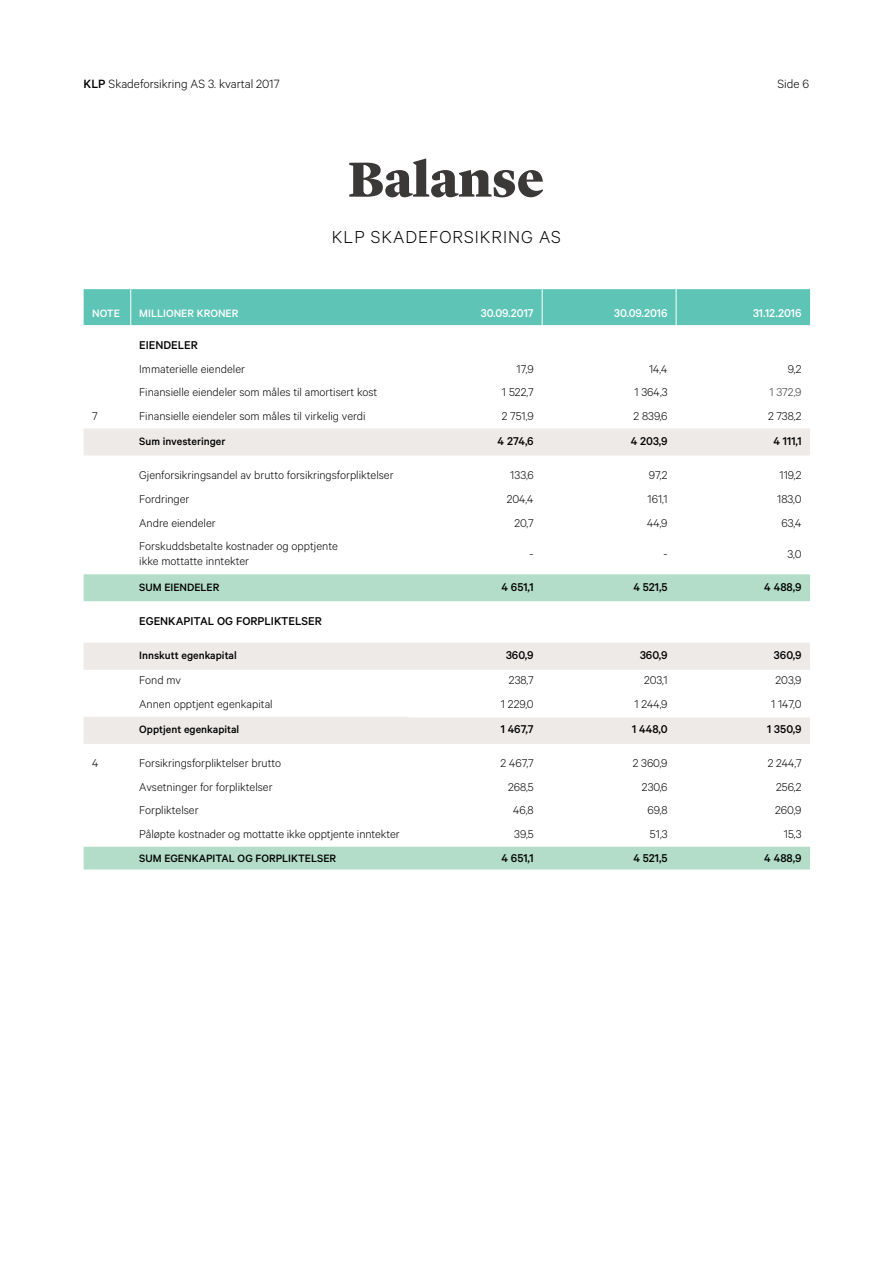
<style>
.page{position:relative;width:893px;height:1263px;background:#fff}
.page>*{position:absolute;margin:0;border:0;box-sizing:border-box;transform-origin:0 0}
.t1{font:900 51px "Lyon Display";color:#3b3838}
.t2{font:300 19.5px "Calibre";letter-spacing:.05em;color:#000}
.t3{font:300 13.5px "Calibre";color:#000}
.t4{font:300 12.75px/15.3px "Calibre";color:#000}
.t5{font:500 12.75px "Calibre";color:#000}
.t6{font:500 12.75px "Calibre";color:#fff}
.t7{font:300 12.75px "Calibre";color:#3b3838}
.t8{font:500 12px "Calibre";color:#000}
.t9{font:500 12px "Calibre";color:#fff}
.s1{font-weight:500}
</style>
<div class="page">
<div style="left:84px;top:289px;width:726px;height:36px;background:#5ec4b6"></div>
<svg style="left:84px;top:428px;width:726px;height:28px;background:#edeae8"></svg>
<svg style="left:84px;top:574px;width:726px;height:295px"></svg>
<hr style="left:408px;top:716px;width:134px;height:1px;background:#fff">
<hr style="left:542px;top:716px;width:134px;height:1px;background:#fff">
<hr style="left:676px;top:716px;width:134px;height:1px;background:#fff">
<hr style="left:130px;top:289px;width:1px;height:36px;background:#fff">
<hr style="left:542px;top:289px;width:1px;height:36px;background:#fff">
<hr style="left:676px;top:289px;width:1px;height:36px;background:#fff">
<p class="t3" style="left:84px;top:76px;width:197px"><span class="s1">KLP</span> Skadeforsikring AS 3. kvartal 2017</p>
<p class="t3" style="left:777px;top:76px;width:33px">Side 6</p>
<h1 class="t1" style="left:348px;top:141px;width:198px">Balanse</h1>
<h2 class="t2" style="left:332px;top:226px;width:231px">KLP SKADEFORSIKRING AS</h2>
<p class="t9" style="left:92px;top:306px;width:29px">NOTE</p>
<p class="t9" style="left:139px;top:306px;width:101px">MILLIONER KRONER</p>
<p class="t6" style="left:481px;top:305px;width:54px">30.09.2017</p>
<p class="t6" style="left:614px;top:305px;width:55px">30.09.2016</p>
<p class="t6" style="left:753px;top:305px;width:50px">31.12.2016</p>
<p class="t5" style="left:139px;top:337px;width:60px">EIENDELER</p>
<p class="t4" style="left:139px;top:360px;width:107px">Immaterielle eiendeler</p>
<p class="t4" style="left:517px;top:360px;width:19px">17,9</p>
<p class="t4" style="left:649px;top:360px;width:20px">14,4</p>
<p class="t4" style="left:788px;top:360px;width:15px">9,2</p>
<p class="t4" style="left:139px;top:384px;width:240px">Finansielle eiendeler som måles til amortisert kost</p>
<p class="t4" style="left:502px;top:384px;width:33px">1 522,7</p>
<p class="t4" style="left:634px;top:384px;width:35px">1 364,3</p>
<p class="t7" style="left:770px;top:385px;width:33px">1 372,9</p>
<p class="t4" style="left:92px;top:407px;width:7px">7</p>
<p class="t4" style="left:139px;top:407px;width:228px">Finansielle eiendeler som måles til virkelig verdi</p>
<p class="t4" style="left:502px;top:407px;width:33px">2 751,9</p>
<p class="t4" style="left:634px;top:407px;width:36px">2 839,6</p>
<p class="t4" style="left:768px;top:407px;width:35px">2 738,2</p>
<p class="t8" style="left:139px;top:434px;width:88px">Sum investeringer</p>
<p class="t5" style="left:498px;top:433px;width:38px">4 274,6</p>
<p class="t5" style="left:631px;top:433px;width:38px">4 203,9</p>
<p class="t5" style="left:773px;top:433px;width:30px">4 111,1</p>
<p class="t4" style="left:139px;top:467px;width:256px">Gjenforsikringsandel av brutto forsikringsforpliktelser</p>
<p class="t4" style="left:510px;top:467px;width:25px">133,6</p>
<p class="t4" style="left:649px;top:467px;width:20px">97,2</p>
<p class="t4" style="left:779px;top:467px;width:24px">119,2</p>
<p class="t4" style="left:139px;top:491px;width:52px">Fordringer</p>
<p class="t4" style="left:507px;top:491px;width:28px">204,4</p>
<p class="t4" style="left:647px;top:491px;width:22px">161,1</p>
<p class="t4" style="left:777px;top:491px;width:26px">183,0</p>
<p class="t4" style="left:139px;top:514px;width:78px">Andre eiendeler</p>
<p class="t4" style="left:514px;top:514px;width:21px">20,7</p>
<p class="t4" style="left:647px;top:514px;width:22px">44,9</p>
<p class="t4" style="left:781px;top:514px;width:22px">63,4</p>
<p class="t4" style="left:139px;top:538px;width:200px">Forskuddsbetalte kostnader og opptjente ikke mottatte inntekter</p>
<p class="t4" style="left:530px;top:545px;width:6px">-</p>
<p class="t4" style="left:663px;top:545px;width:6px">-</p>
<p class="t4" style="left:788px;top:545px;width:15px">3,0</p>
<p class="t8" style="left:139px;top:580px;width:82px">SUM EIENDELER</p>
<p class="t5" style="left:501px;top:579px;width:34px">4 651,1</p>
<p class="t5" style="left:633px;top:579px;width:36px">4 521,5</p>
<p class="t5" style="left:764px;top:579px;width:39px">4 488,9</p>
<p class="t5" style="left:139px;top:613px;width:184px">EGENKAPITAL OG FORPLIKTELSER</p>
<p class="t8" style="left:139px;top:648px;width:99px">Innskutt egenkapital</p>
<p class="t5" style="left:506px;top:648px;width:29px">360,9</p>
<p class="t5" style="left:640px;top:648px;width:29px">360,9</p>
<p class="t5" style="left:774px;top:648px;width:29px">360,9</p>
<p class="t4" style="left:139px;top:672px;width:43px">Fond mv</p>
<p class="t4" style="left:509px;top:672px;width:26px">238,7</p>
<p class="t4" style="left:644px;top:672px;width:25px">203,1</p>
<p class="t4" style="left:775px;top:672px;width:28px">203,9</p>
<p class="t4" style="left:139px;top:696px;width:135px">Annen opptjent egenkapital</p>
<p class="t4" style="left:501px;top:696px;width:34px">1 229,0</p>
<p class="t4" style="left:634px;top:696px;width:35px">1 244,9</p>
<p class="t4" style="left:771px;top:696px;width:32px">1 147,0</p>
<p class="t8" style="left:139px;top:722px;width:102px">Opptjent egenkapital</p>
<p class="t5" style="left:501px;top:722px;width:34px">1 467,7</p>
<p class="t5" style="left:632px;top:722px;width:37px">1 448,0</p>
<p class="t5" style="left:767px;top:722px;width:36px">1 350,9</p>
<p class="t4" style="left:92px;top:755px;width:8px">4</p>
<p class="t4" style="left:139px;top:755px;width:143px">Forsikringsforpliktelser brutto</p>
<p class="t4" style="left:500px;top:755px;width:35px">2 467,7</p>
<p class="t4" style="left:633px;top:755px;width:36px">2 360,9</p>
<p class="t4" style="left:768px;top:755px;width:35px">2 244,7</p>
<p class="t4" style="left:139px;top:778px;width:135px">Avsetninger for forpliktelser</p>
<p class="t4" style="left:508px;top:778px;width:27px">268,5</p>
<p class="t4" style="left:642px;top:778px;width:27px">230,6</p>
<p class="t4" style="left:776px;top:778px;width:27px">256,2</p>
<p class="t4" style="left:139px;top:802px;width:61px">Forpliktelser</p>
<p class="t4" style="left:513px;top:802px;width:22px">46,8</p>
<p class="t4" style="left:647px;top:802px;width:22px">69,8</p>
<p class="t4" style="left:775px;top:802px;width:28px">260,9</p>
<p class="t4" style="left:139px;top:826px;width:262px">Påløpte kostnader og mottatte ikke opptjente inntekter</p>
<p class="t4" style="left:514px;top:826px;width:21px">39,5</p>
<p class="t4" style="left:650px;top:826px;width:19px">51,3</p>
<p class="t4" style="left:784px;top:826px;width:19px">15,3</p>
<p class="t8" style="left:139px;top:851px;width:198px">SUM EGENKAPITAL OG FORPLIKTELSER</p>
<p class="t5" style="left:501px;top:851px;width:34px">4 651,1</p>
<p class="t5" style="left:633px;top:851px;width:36px">4 521,5</p>
<p class="t5" style="left:764px;top:851px;width:39px">4 488,9</p>
</div>
